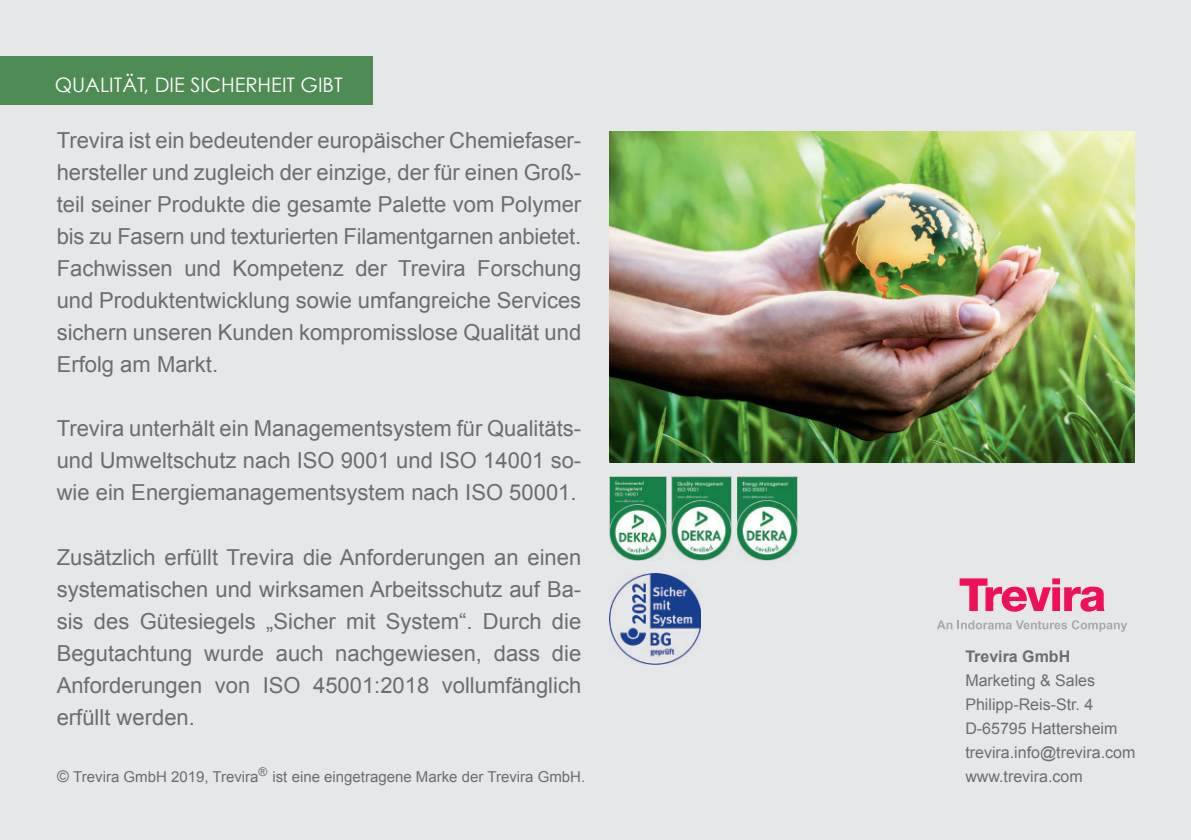
<style>
.page{position:relative;width:1191px;height:840px;background:#fff}
.page>*{position:absolute;margin:0;border:0;box-sizing:border-box;transform-origin:0 0}
.t1{font:22px/32px "Arial";color:#6c6d70;text-align:justify}
.t2{font:20px "Century Gothic";color:#fff}
.t3{font:16px/24px "Arial";color:#6c6d70}
.t4{font:700 16px "Arial";color:#6c6d70}
.t5{font:15px "Arial";color:#6c6d70}
.s1{font-size:16px}
</style>
<div class="page">
<div style="left:0;top:0;width:1191px;height:839px;background:#e6e7e9"></div>
<img style="left:609px;top:573px;width:92px;height:91px">
<svg style="left:959px;top:578px;width:145px;height:33px"></svg>
<svg style="left:937px;top:620px;width:190px;height:11px"></svg>
<div style="left:0;top:57px;width:372px;height:48px;background:#4f8b55"></div>
<img style="left:609px;top:132px;width:525px;height:330px">
<img style="left:737px;top:476px;width:60px;height:84px">
<img style="left:610px;top:476px;width:56px;height:84px">
<img style="left:671px;top:476px;width:60px;height:84px">
<p class="t2" style="left:55px;top:72px;width:289px">QUALITÄT, DIE SICHERHEIT GIBT</p>
<p class="t1" style="left:57px;top:124px;width:526px">Trevira ist ein bedeutender europäischer Chemiefaser&shy;hersteller und zugleich der einzige, der für einen Groß&shy;teil seiner Produkte die gesamte Palette vom Polymer bis zu Fasern und texturierten Filamentgarnen anbietet.<br>Fachwissen und Kompetenz der Trevira Forschung und Produktentwicklung sowie umfangreiche Services sichern unseren Kunden kompromisslose Qualität und Erfolg am Markt.</p>
<p class="t1" style="left:57px;top:412px;width:526px">Trevira unterhält ein Managementsystem für Qualitäts&shy;und Umweltschutz nach ISO 9001 und ISO 14001 so&shy;wie ein Energiemanagementsystem nach ISO 50001.</p>
<p class="t1" style="left:57px;top:540px;width:526px">Zusätzlich erfüllt Trevira die Anforderungen an einen systematischen und wirksamen Arbeitsschutz auf Ba&shy;sis des Gütesiegels „Sicher mit System“. Durch die Begutachtung wurde auch nachgewiesen, dass die Anforderungen von ISO 45001:2018 vollumfänglich erfüllt werden.</p>
<p class="t5" style="left:57px;top:766px;width:530px"><span class="s1">©</span> Trevira GmbH 2019, Trevira<sup>®</sup> ist eine eingetragene Marke der Trevira GmbH.</p>
<p class="t4" style="left:965px;top:645px;width:106px">Trevira GmbH</p>
<p class="t3" style="left:965px;top:668px;width:172px">Marketing &amp; Sales<br>Philipp-Reis-Str. 4<br>D-65795 Hattersheim trevira.info@trevira.com www.trevira.com</p>
</div>
